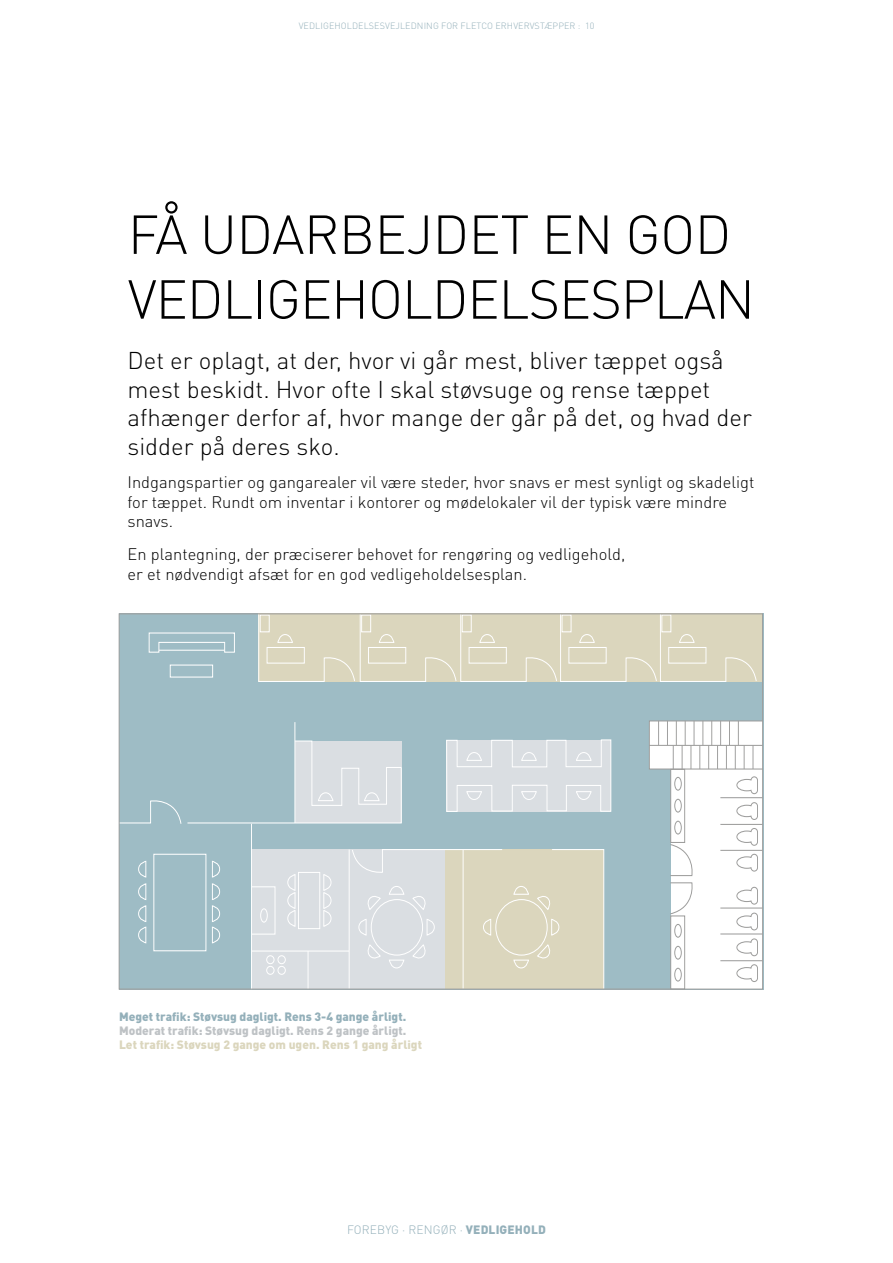
<style>
.page{position:relative;width:893px;height:1263px;background:#fff}
.page>*{position:absolute;margin:0;border:0;box-sizing:border-box;transform-origin:0 0}
.t1{font:300 54px/64.8px "DINOT";letter-spacing:-.02em;color:#000}
.t2{font:300 24px/28.8px "DINOT";color:#000}
.t3{font:300 16.5px/19.8px "DINOT";color:#000}
.t4{font:900 12px "DINOT";color:#94b0ba}
.t5{font:900 12px "DINOT";color:#bec2c5}
.t6{font:900 12px "DINOT";color:#dbd6bd}
.t7{font:300 12px "DINOT";letter-spacing:.01em;color:#94b0ba}
.t8{font:300 9px "DINOT";letter-spacing:.01em;color:#94b0ba}
.s1{font-weight:900}
</style>
<div class="page">
<div style="left:119px;top:613px;width:644px;height:376px;background:#9ebcc5"></div>
<div style="left:445px;top:849px;width:159px;height:140px;background:#dbd6bd"></div>
<div style="left:252px;top:849px;width:193px;height:140px;background:#dadee2"></div>
<div style="left:671px;top:769px;width:92px;height:220px;background:#fff"></div>
<div style="left:650px;top:721px;width:113px;height:48px;background:#fff"></div>
<svg style="left:258px;top:615px;width:499px;height:67px;background:#ddd8c0"></svg>
<div style="left:170px;top:665px;width:43px;height:12px;border:1px solid #fff"></div>
<svg style="left:148px;top:632px;width:87px;height:21px"></svg>
<hr style="left:295px;top:722px;width:1px;height:101px;background:#fff">
<hr style="left:251px;top:824px;width:1px;height:165px;background:#fff">
<hr style="left:349px;top:849px;width:1px;height:140px;background:#fff">
<hr style="left:463px;top:849px;width:1px;height:140px;background:#fff">
<svg style="left:352px;top:849px;width:150px;height:26px"></svg>
<div style="left:649px;top:720px;width:114px;height:49px;border:1px solid #9d9d9c"></div>
<svg style="left:736px;top:776px;width:22px;height:18px"></svg>
<svg style="left:736px;top:802px;width:22px;height:18px"></svg>
<svg style="left:736px;top:828px;width:22px;height:18px"></svg>
<svg style="left:736px;top:853px;width:22px;height:19px"></svg>
<div style="left:674px;top:777px;width:8px;height:13px;border:1px solid #9d9d9c;border-radius:50%"></div>
<div style="left:674px;top:799px;width:8px;height:13px;border:1px solid #9d9d9c;border-radius:50%"></div>
<div style="left:674px;top:821px;width:8px;height:13px;border:1px solid #9d9d9c;border-radius:50%"></div>
<hr style="left:720px;top:797px;width:43px;height:1px;background:#9d9d9c">
<hr style="left:720px;top:824px;width:43px;height:1px;background:#9d9d9c">
<hr style="left:720px;top:850px;width:43px;height:1px;background:#9d9d9c">
<div style="left:670px;top:769px;width:15px;height:74px;border:1px solid #9d9d9c"></div>
<svg style="left:670px;top:844px;width:23px;height:32px"></svg>
<svg style="left:736px;top:964px;width:22px;height:18px"></svg>
<svg style="left:736px;top:938px;width:22px;height:18px"></svg>
<svg style="left:736px;top:912px;width:22px;height:19px"></svg>
<svg style="left:736px;top:886px;width:22px;height:19px"></svg>
<div style="left:674px;top:968px;width:8px;height:13px;border:1px solid #9d9d9c;border-radius:50%"></div>
<div style="left:674px;top:946px;width:8px;height:13px;border:1px solid #9d9d9c;border-radius:50%"></div>
<div style="left:674px;top:924px;width:8px;height:13px;border:1px solid #9d9d9c;border-radius:50%"></div>
<hr style="left:720px;top:960px;width:43px;height:1px;background:#9d9d9c">
<hr style="left:720px;top:934px;width:43px;height:1px;background:#9d9d9c">
<hr style="left:720px;top:908px;width:43px;height:1px;background:#9d9d9c">
<div style="left:670px;top:915px;width:15px;height:74px;border:1px solid #9d9d9c"></div>
<svg style="left:670px;top:882px;width:23px;height:33px"></svg>
<hr style="left:159px;top:650px;width:65px;height:1px;background:#fff">
<div style="left:153px;top:854px;width:53px;height:97px;border:1px solid #fff"></div>
<div style="left:298px;top:872px;width:22px;height:57px;border:1px solid #fff"></div>
<div style="left:371px;top:899px;width:52px;height:56px;border:1px solid #fff;border-radius:50%"></div>
<svg style="left:287px;top:874px;width:9px;height:53px"></svg>
<svg style="left:323px;top:874px;width:9px;height:53px"></svg>
<svg style="left:389px;top:959px;width:15px;height:10px"></svg>
<svg style="left:389px;top:886px;width:15px;height:9px"></svg>
<svg style="left:426px;top:919px;width:9px;height:17px"></svg>
<svg style="left:358px;top:919px;width:9px;height:17px"></svg>
<svg style="left:412px;top:896px;width:14px;height:14px"></svg>
<svg style="left:367px;top:943px;width:14px;height:16px"></svg>
<svg style="left:367px;top:896px;width:14px;height:13px"></svg>
<svg style="left:412px;top:944px;width:14px;height:15px"></svg>
<div style="left:495px;top:899px;width:53px;height:56px;border:1px solid #fff;border-radius:50%"></div>
<svg style="left:513px;top:959px;width:16px;height:10px"></svg>
<svg style="left:513px;top:886px;width:16px;height:9px"></svg>
<svg style="left:118px;top:740px;width:284px;height:85px"></svg>
<svg style="left:483px;top:919px;width:8px;height:17px"></svg>
<svg style="left:537px;top:849px;width:67px;height:138px"></svg>
<svg style="left:212px;top:860px;width:8px;height:83px"></svg>
<svg style="left:138px;top:860px;width:9px;height:83px"></svg>
<div style="left:251px;top:886px;width:24px;height:48px;border:1px solid #fff"></div>
<hr style="left:251px;top:951px;width:98px;height:1px;background:#fff">
<hr style="left:308px;top:951px;width:1px;height:38px;background:#fff">
<div style="left:260px;top:908px;width:8px;height:14px;border:1px solid #fff;border-radius:50%"></div>
<div style="left:266px;top:955px;width:8px;height:9px;border:1px solid #fff;border-radius:50%"></div>
<div style="left:278px;top:955px;width:8px;height:9px;border:1px solid #fff;border-radius:50%"></div>
<div style="left:266px;top:966px;width:8px;height:9px;border:1px solid #fff;border-radius:50%"></div>
<div style="left:278px;top:966px;width:8px;height:9px;border:1px solid #fff;border-radius:50%"></div>
<svg style="left:446px;top:739px;width:166px;height:73px;background:#dce0e3"></svg>
<svg style="left:658px;top:721px;width:1px;height:24px"></svg>
<svg style="left:667px;top:721px;width:78px;height:48px"></svg>
<svg style="left:753px;top:746px;width:1px;height:23px"></svg>
<hr style="left:649px;top:745px;width:114px;height:1px;background:#9d9d9c">
<p class="t8" style="left:299px;top:20px;width:297px">VEDLIGEHOLDELSESVEJLEDNING FOR FLETCO ERHVERVSTÆPPER : 10</p>
<h1 class="t1" style="left:128px;top:200px;width:629px">FÅ UDARBEJDET EN GOD<br>VEDLIGEHOLDELSESPLAN</h1>
<h2 class="t2" style="left:128px;top:345px;width:626px">Det er oplagt, at der, hvor vi går mest, bliver tæppet også mest beskidt. Hvor ofte I skal støvsuge og rense tæppet afhænger derfor af, hvor mange der går på det, og hvad der sidder på deres sko.</h2>
<p class="t3" style="left:128px;top:471px;width:628px">Indgangspartier og gangarealer vil være steder, hvor snavs er mest synligt og skadeligt for tæppet. Rundt om inventar i kontorer og mødelokaler vil der typisk være mindre snavs.</p>
<p class="t3" style="left:128px;top:543px;width:499px">En plantegning, der præciserer behovet for rengøring og vedligehold, er et nødvendigt afsæt for en god vedligeholdelsesplan.</p>
<p class="t4" style="left:119px;top:1008px;width:289px">Meget trafik: Støvsug dagligt. Rens 3-4 gange årligt.</p>
<p class="t5" style="left:119px;top:1022px;width:289px">Moderat trafik: Støvsug dagligt. Rens 2 gange årligt.</p>
<p class="t6" style="left:119px;top:1037px;width:304px">Let trafik: Støvsug 2 gange om ugen. Rens 1 gang årligt</p>
<p class="t7" style="left:347px;top:1221px;width:200px">FOREBYG · RENGØR · <span class="s1">VEDLIGEHOLD</span></p>
</div>
